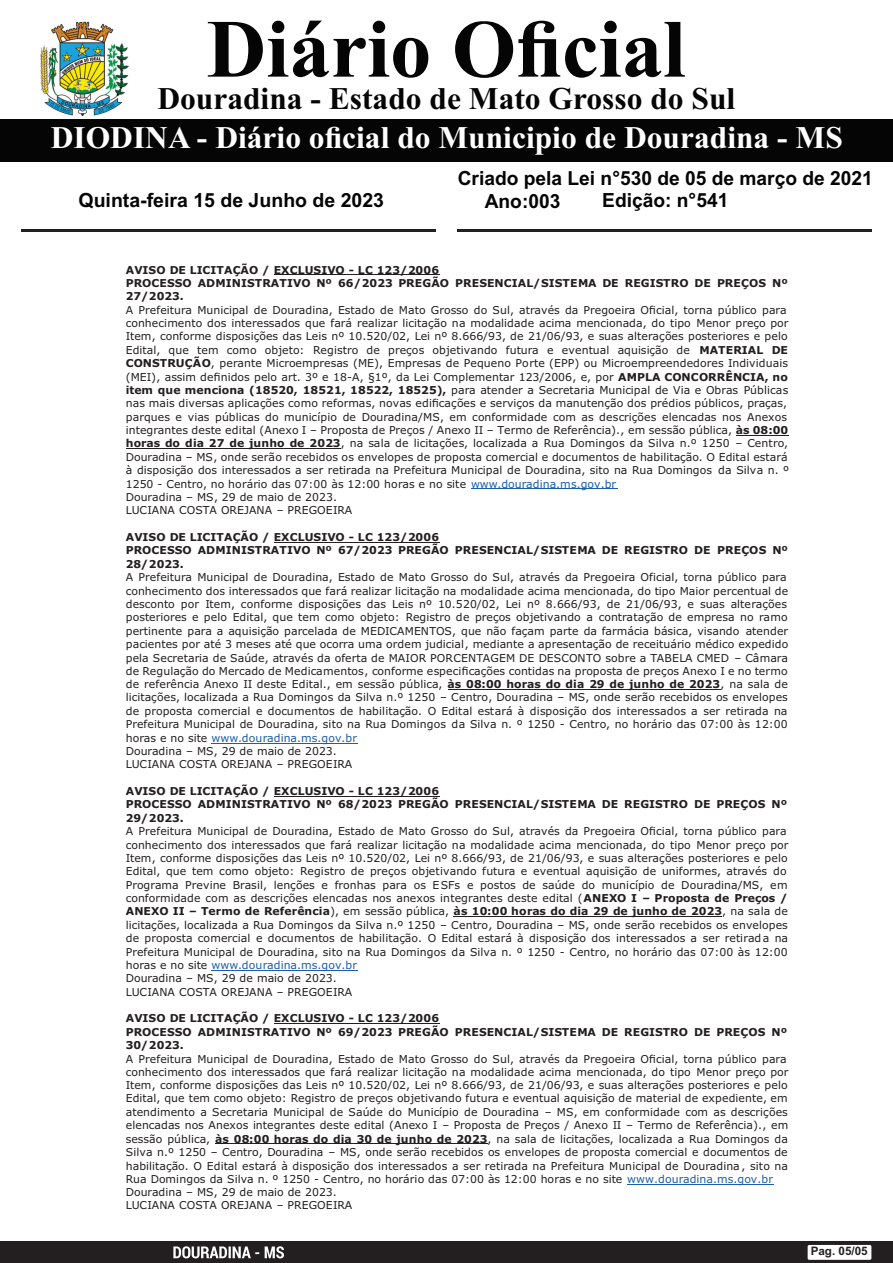
<style>
.page{position:relative;width:893px;height:1263px;background:#fff}
.page>*{position:absolute;margin:0;border:0;box-sizing:border-box;transform-origin:0 0}
.t1{font:700 82.5px "Times New Roman";color:#040504}
.t2{font:700 31.5px "Times New Roman";color:#fff}
.t3{font:700 31.5px "Times New Roman";color:#040504}
.t4{font:700 19.5px "Arial";color:#040504}
.t5{font:700 11.7px "Arial";color:#231f20}
.t6{font:10.95px/13.4px "Verdana";color:#231f20}
.t7{font:700 10.95px/13.4px "Verdana";color:#231f20}
.s1{font-weight:700}
.s2{color:#1b5eac}
</style>
<div class="page">
<div style="left:0;top:119px;width:893px;height:42px;background:#040504"></div>
<img style="left:40px;top:21px;width:89px;height:95px">
<div style="left:0;top:1242px;width:893px;height:21px;background:#231f20"></div>
<div style="left:808px;top:1245px;width:63px;height:15px;background:#fff;border-radius:2px"></div>
<svg style="left:173px;top:1246px;width:111px;height:12px"></svg>
<hr style="left:21px;top:229px;width:415px;height:3px;background:#231f20">
<hr style="left:457px;top:229px;width:414px;height:3px;background:#231f20">
<hr style="left:274px;top:274px;width:165px;height:1px;background:#231f20">
<hr style="left:736px;top:435px;width:53px;height:1px;background:#231f20">
<hr style="left:126px;top:448px;width:215px;height:1px;background:#231f20">
<hr style="left:471px;top:489px;width:146px;height:1px;background:#1b5eac">
<hr style="left:274px;top:542px;width:165px;height:1px;background:#231f20">
<hr style="left:448px;top:689px;width:273px;height:1px;background:#231f20">
<hr style="left:212px;top:743px;width:146px;height:1px;background:#1b5eac">
<hr style="left:274px;top:796px;width:165px;height:1px;background:#231f20">
<hr style="left:454px;top:916px;width:268px;height:1px;background:#231f20">
<hr style="left:212px;top:970px;width:146px;height:1px;background:#1b5eac">
<hr style="left:274px;top:1023px;width:165px;height:1px;background:#231f20">
<hr style="left:215px;top:1143px;width:273px;height:1px;background:#231f20">
<hr style="left:627px;top:1184px;width:147px;height:1px;background:#1b5eac">
<h1 class="t1" style="left:207px;top:21px;width:480px">Diário Oficial</h1>
<h2 class="t3" style="left:157px;top:88px;width:579px">Douradina - Estado de Mato Grosso do Sul</h2>
<h2 class="t2" style="left:51px;top:126px;width:793px">DIODINA - Diário oficial do Municipio de Douradina - MS</h2>
<h3 class="t4" style="left:458px;top:171px;width:417px">Criado pela Lei n°530 de 05 de março de 2021</h3>
<h3 class="t4" style="left:79px;top:193px;width:307px">Quinta-feira 15 de Junho de 2023</h3>
<h3 class="t4" style="left:602px;top:192px;width:128px">Edição: n°541</h3>
<h3 class="t4" style="left:485px;top:194px;width:77px">Ano:003</h3>
<p class="t7" style="left:126px;top:264px;width:663px">AVISO DE LICITAÇÃO / EXCLUSIVO - LC 123/2006<br>PROCESSO ADMINISTRATIVO Nº 66/2023 PREGÃO PRESENCIAL/SISTEMA DE REGISTRO DE PREÇOS Nº<br>27/2023.</p>
<p class="t6" style="left:126px;top:304px;width:665px">A Prefeitura Municipal de Douradina, Estado de Mato Grosso do Sul, através da Pregoeira Oficial, torna público para conhecimento dos interessados que fará realizar licitação na modalidade acima mencionada, do tipo Menor preço por Item, conforme disposições das Leis nº 10.520/02, Lei nº 8.666/93, de 21/06/93, e suas alterações posteriores e pelo Edital, que tem como objeto: Registro de preços objetivando futura e eventual aquisição de <span class="s1">MATERIAL DE CONSTRUÇÃO</span>, perante Microempresas (ME), Empresas de Pequeno Porte (EPP) ou Microempreendedores Individuais (MEI), assim definidos pelo art. 3º e 18-A, §1º, da Lei Complementar 123/2006, e, por <span class="s1">AMPLA CONCORRÊNCIA, no item que menciona (18520, 18521, 18522, 18525),</span> para atender a Secretaria Municipal de Via e Obras Públicas nas mais diversas aplicações como reformas, novas edificações e serviços da manutenção dos prédios públicos, praças, parques e vias públicas do município de Douradina/MS, em conformidade com as descrições elencadas nos Anexos integrantes deste edital (Anexo I – Proposta de Preços / Anexo II – Termo de Referência)., em sessão pública, <span class="s1">às 08:00 horas do dia 27 de junho de 2023</span>, na sala de licitações, localizada a Rua Domingos da Silva n.º 1250 – Centro, Douradina – MS, onde serão recebidos os envelopes de proposta comercial e documentos de habilitação. O Edital estará à disposição dos interessados a ser retirada na Prefeitura Municipal de Douradina, sito na Rua Domingos da Silva n. º 1250 - Centro, no horário das 07:00 às 12:00 horas e no site <span class="s2">www.douradina.ms.gov.br<br></span>Douradina – MS, 29 de maio de 2023.<br>LUCIANA COSTA OREJANA – PREGOEIRA</p>
<p class="t7" style="left:126px;top:531px;width:664px">AVISO DE LICITAÇÃO / EXCLUSIVO - LC 123/2006<br>PROCESSO ADMINISTRATIVO Nº 67/2023 PREGÃO PRESENCIAL/SISTEMA DE REGISTRO DE PREÇOS Nº<br>28/2023.</p>
<p class="t6" style="left:126px;top:571px;width:664px">A Prefeitura Municipal de Douradina, Estado de Mato Grosso do Sul, através da Pregoeira Oficial, torna público para conhecimento dos interessados que fará realizar licitação na modalidade acima mencionada, do tipo Maior percentual de desconto por Item, conforme disposições das Leis nº 10.520/02, Lei nº 8.666/93, de 21/06/93, e suas alterações posteriores e pelo Edital, que tem como objeto: Registro de preços objetivando a contratação de empresa no ramo pertinente para a aquisição parcelada de MEDICAMENTOS, que não façam parte da farmácia básica, visando atender pacientes por até 3 meses até que ocorra uma ordem judicial, mediante a apresentação de receituário médico expedido pela Secretaria de Saúde, através da oferta de MAIOR PORCENTAGEM DE DESCONTO sobre a TABELA CMED – Câmara de Regulação do Mercado de Medicamentos, conforme especificações contidas na proposta de preços Anexo I e no termo de referência Anexo II deste Edital., em sessão pública, <span class="s1">às 08:00 horas do dia 29 de junho de 2023</span>, na sala de licitações, localizada a Rua Domingos da Silva n.º 1250 – Centro, Douradina – MS, onde serão recebidos os envelopes de proposta comercial e documentos de habilitação. O Edital estará à disposição dos interessados a ser retirada na Prefeitura Municipal de Douradina, sito na Rua Domingos da Silva n. º 1250 - Centro, no horário das 07:00 às 12:00 horas e no site <span class="s2">www.douradina.ms.gov.br<br></span>Douradina – MS, 29 de maio de 2023.<br>LUCIANA COSTA OREJANA – PREGOEIRA</p>
<p class="t7" style="left:126px;top:785px;width:663px">AVISO DE LICITAÇÃO / EXCLUSIVO - LC 123/2006<br>PROCESSO ADMINISTRATIVO Nº 68/2023 PREGÃO PRESENCIAL/SISTEMA DE REGISTRO DE PREÇOS Nº<br>29/2023.</p>
<p class="t6" style="left:126px;top:825px;width:664px">A Prefeitura Municipal de Douradina, Estado de Mato Grosso do Sul, através da Pregoeira Oficial, torna público para conhecimento dos interessados que fará realizar licitação na modalidade acima mencionada, do tipo Menor preço por Item, conforme disposições das Leis nº 10.520/02, Lei nº 8.666/93, de 21/06/93, e suas alterações posteriores e pelo Edital, que tem como objeto: Registro de preços objetivando futura e eventual aquisição de uniformes, através do Programa Previne Brasil, lenções e fronhas para os ESFs e postos de saúde do município de Douradina/MS, em conformidade com as descrições elencadas nos anexos integrantes deste edital (<span class="s1">ANEXO I – Proposta de Preços / ANEXO II – Termo de Referência</span>), em sessão pública, <span class="s1">às 10:00 horas do dia 29 de junho de 2023</span>, na sala de licitações, localizada a Rua Domingos da Silva n.º 1250 – Centro, Douradina – MS, onde serão recebidos os envelopes de proposta comercial e documentos de habilitação. O Edital estará à disposição dos interessados a ser retirada na Prefeitura Municipal de Douradina, sito na Rua Domingos da Silva n. º 1250 - Centro, no horário das 07:00 às 12:00 horas e no site <span class="s2">www.douradina.ms.gov.br<br></span>Douradina – MS, 29 de maio de 2023.<br>LUCIANA COSTA OREJANA – PREGOEIRA</p>
<p class="t7" style="left:126px;top:1012px;width:663px">AVISO DE LICITAÇÃO / EXCLUSIVO - LC 123/2006<br>PROCESSO ADMINISTRATIVO Nº 69/2023 PREGÃO PRESENCIAL/SISTEMA DE REGISTRO DE PREÇOS Nº<br>30/2023.</p>
<p class="t6" style="left:126px;top:1053px;width:664px">A Prefeitura Municipal de Douradina, Estado de Mato Grosso do Sul, através da Pregoeira Oficial, torna público para conhecimento dos interessados que fará realizar licitação na modalidade acima mencionada, do tipo Menor preço por Item, conforme disposições das Leis nº 10.520/02, Lei nº 8.666/93, de 21/06/93, e suas alterações posteriores e pelo Edital, que tem como objeto: Registro de preços objetivando futura e eventual aquisição de material de expediente, em atendimento a Secretaria Municipal de Saúde do Município de Douradina – MS, em conformidade com as descrições elencadas nos Anexos integrantes deste edital (Anexo I – Proposta de Preços / Anexo II – Termo de Referência)., em sessão pública, <span class="s1">às 08:00 horas do dia 30 de junho de 2023</span>, na sala de licitações, localizada a Rua Domingos da Silva n.º 1250 – Centro, Douradina – MS, onde serão recebidos os envelopes de proposta comercial e documentos de habilitação. O Edital estará à disposição dos interessados a ser retirada na Prefeitura Municipal de Douradina, sito na Rua Domingos da Silva n. º 1250 - Centro, no horário das 07:00 às 12:00 horas e no site <span class="s2">www.douradina.ms.gov.br </span>Douradina – MS, 29 de maio de 2023.<br>LUCIANA COSTA OREJANA – PREGOEIRA</p>
<p class="t5" style="left:811px;top:1247px;width:59px">Pag. 05/05</p>
</div>
